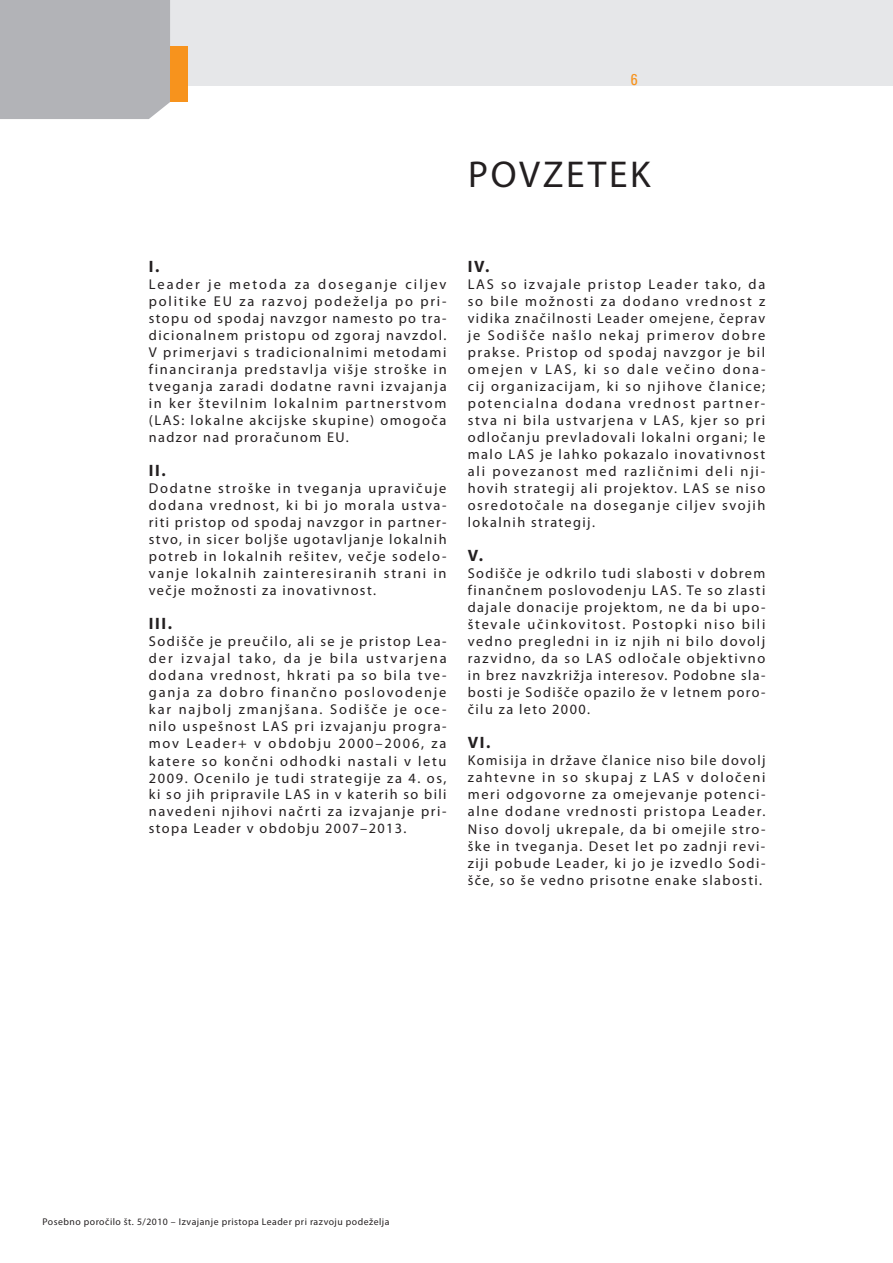
<style>
.page{position:relative;width:893px;height:1263px;background:#fff}
.page>*{position:absolute;margin:0;border:0;box-sizing:border-box;transform-origin:0 0}
.t1{font:37.5px "Myriad Pro";color:#231f20}
.t2{font:700 16.5px "Myriad Pro";letter-spacing:.1em;color:#231f20}
.t3{font:condensed 15.75px "Univers LT Std";color:#f7931d}
.t4{font:14.25px/17px "Myriad Pro";letter-spacing:.105em;color:#231f20;text-align:justify}
.t5{font:9.75px "Myriad Pro";letter-spacing:.05em;color:#231f20}
</style>
<div class="page">
<div style="left:0;top:0;width:893px;height:85px;background:#e6e7e9"></div>
<div style="left:0;top:0;width:170px;height:119px;background:#b2b3b7"></div>
<div style="left:170px;top:47px;width:17px;height:55px;background:#f7931d"></div>
<hr style="left:892px;top:1174px;width:1px;height:89px;background:#e6e7e9">
<p class="t3" style="left:631px;top:69px;width:8px">6</p>
<h1 class="t1" style="left:468px;top:151px;width:24px">POVZETE</h1>
<h1 class="t1" style="left:630px;top:151px;width:22px">K</h1>
<p class="t2" style="left:149px;top:256px;width:12px">I.</p>
<p class="t4" style="left:149px;top:276px;width:299px">Leader je metoda za doseganje ciljev politike EU za razvoj podeželja po pri&shy;stopu od spodaj navzgor namesto po tra&shy;dicionalnem pristopu od zgoraj navzdol.<br>V primerjavi s tradicionalnimi metodami financiranja predstavlja višje stroške in tveganja zaradi dodatne ravni izvajanja in ker številnim lokalnim partnerstvom (LAS: lokalne akcijske skupine) omogoča nadzor nad proračunom EU.</p>
<p class="t2" style="left:149px;top:460px;width:18px">II.</p>
<p class="t4" style="left:149px;top:480px;width:299px">Dodatne stroške in tveganja upravičuje dodana vrednost, ki bi jo morala ustva&shy;riti pristop od spodaj navzgor in partner&shy;stvo, in sicer boljše ugotavljanje lokalnih potreb in lokalnih rešitev, večje sodelo&shy;vanje lokalnih zainteresiranih strani in večje možnosti za inovativnost.</p>
<p class="t2" style="left:149px;top:613px;width:25px">III.</p>
<p class="t4" style="left:149px;top:633px;width:299px">Sodišče je preučilo, ali se je pristop Lea&shy;der izvajal tako, da je bila ustvarjena dodana vrednost, hkrati pa so bila tve&shy;ganja za dobro finančno poslovodenje kar najbolj zmanjšana. Sodišče je oce&shy;nilo uspešnost LAS pri izvajanju progra&shy;mov Leader+ v obdobju 2000–2006, za katere so končni odhodki nastali v letu 2009. Ocenilo je tudi strategije za 4. os, ki so jih pripravile LAS in v katerih so bili navedeni njihovi načrti za izvajanje pri&shy;stopa Leader v obdobju 2007–2013.</p>
<p class="t2" style="left:468px;top:256px;width:23px">IV.</p>
<p class="t4" style="left:468px;top:276px;width:299px">LAS so izvajale pristop Leader tako, da so bile možnosti za dodano vrednost z vidika značilnosti Leader omejene, čeprav je Sodišče našlo nekaj primerov dobre prakse. Pristop od spodaj navzgor je bil omejen v LAS , ki so dale večino dona&shy;cij organizacijam, ki so njihove članice; potencialna dodana vrednost partner&shy;stva ni bila ustvarjena v LAS, kjer so pri odločanju prevladovali lokalni organi; le malo LAS je lahko pokazalo inovativnost ali povezanost med različnimi deli nji&shy;hovih strategij ali projektov. LAS se niso osredotočale na doseganje ciljev svojih lokalnih strategij.</p>
<p class="t2" style="left:468px;top:545px;width:17px">V.</p>
<p class="t4" style="left:468px;top:565px;width:300px">Sodišče je odkrilo tudi slabosti v dobrem finančnem poslovodenju LAS. Te so zlasti dajale donacije projektom, ne da bi upo&shy;števale učinkovitost. Postopki niso bili vedno pregledni in iz njih ni bilo dovolj razvidno, da so LAS odločale objektivno in brez navzkrižja interesov. Podobne sla&shy;bosti je Sodišče opazilo že v letnem poro&shy;čilu za leto 2000.</p>
<p class="t2" style="left:468px;top:732px;width:24px">VI.</p>
<p class="t4" style="left:468px;top:752px;width:300px">Komisija in države članice niso bile dovolj zahtevne in so skupaj z LAS v določeni meri odgovorne za omejevanje potenci&shy;alne dodane vrednosti pristopa Leader.<br>N iso dovolj ukrepale, da bi omejile stro&shy;ške in tveganja. Deset let po zadnji revi&shy;ziji pobude Leader, ki jo je izvedlo Sodi&shy;šče, so še vedno prisotne enake slabosti.</p>
<p class="t5" style="left:43px;top:1215px;width:348px">Posebno poročilo št. 5/2010 – Izvajanje pristopa Leader pri razvoju podeželja</p>
</div>
